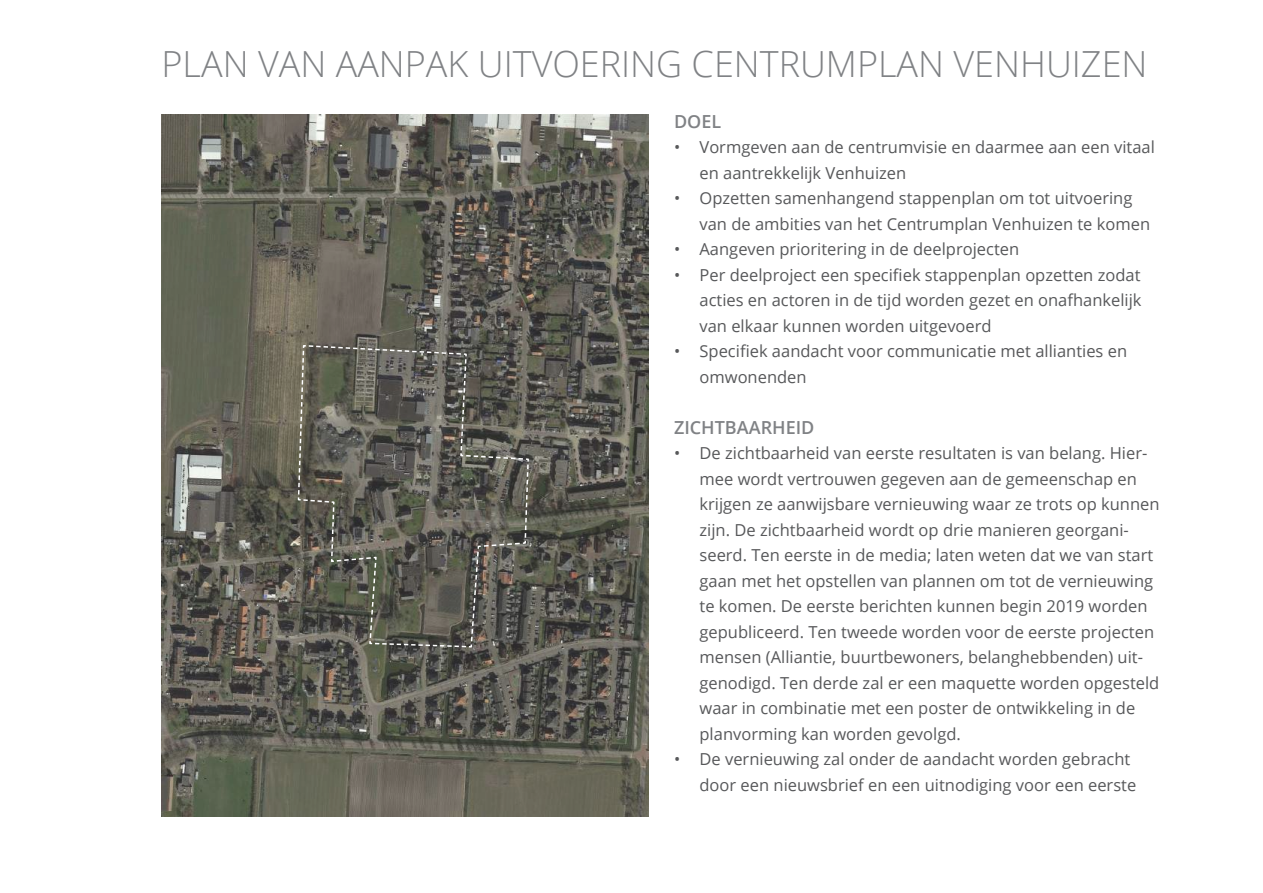
<style>
.page{position:relative;width:1263px;height:893px;background:#fff}
.page>*{position:absolute;margin:0;border:0;box-sizing:border-box;transform-origin:0 0}
.t1{font:300 36px "Open Sans";color:#808285}
.t2{font:600 18px "Open Sans";color:#808285}
.t3{font:16.5px/25.5px "Open Sans";color:#57585a}
</style>
<div class="page">
<img style="left:162px;top:115px;width:486px;height:701px">
<svg style="left:297px;top:344px;width:233px;height:304px;background:#5f5d55"></svg>
<h1 class="t1" style="left:162px;top:39px;width:987px">PLAN VAN AANPAK UITVOERING CENTRUMPLAN VENHUIZEN</h1>
<p class="t2" style="left:674px;top:109px;width:49px">DOEL</p>
<p class="t3" style="left:699px;top:134px;width:457px;text-indent:-26px">• Vormgeven aan de centrumvisie en daarmee aan een vitaal en aantrekkelijk Venhuizen</p>
<p class="t3" style="left:699px;top:185px;width:452px;text-indent:-26px">• Opzetten samenhangend stappenplan om tot uitvoering van de ambities van het Centrumplan Venhuizen te komen</p>
<p class="t3" style="left:674px;top:236px;width:347px">• Aangeven prioritering in de deelprojecten</p>
<p class="t3" style="left:699px;top:261px;width:443px;text-align:justify;text-indent:-26px">• Per deelproject een specifiek stappenplan opzetten zodat acties en actoren in de tijd worden gezet en onafhankelijk van elkaar kunnen worden uitgevoerd</p>
<p class="t3" style="left:699px;top:338px;width:429px;text-indent:-26px">• Specifiek aandacht voor communicatie met allianties en omwonenden</p>
<p class="t2" style="left:674px;top:415px;width:142px">ZICHTBAARHEID</p>
<p class="t3" style="left:699px;top:440px;width:462px;text-indent:-26px">• De zichtbaarheid van eerste resultaten is van belang. Hier&shy;mee wordt vertrouwen gegeven aan de gemeenschap en krijgen ze aanwijsbare vernieuwing waar ze trots op kunnen zijn. De zichtbaarheid wordt op drie manieren georgani&shy;seerd. Ten eerste in de media; laten weten dat we van start gaan met het opstellen van plannen om tot de vernieuwing te komen. De eerste berichten kunnen begin 2019 worden gepubliceerd. Ten tweede worden voor de eerste projecten mensen (Alliantie, buurtbewoners, belanghebbenden) uit&shy;genodigd. Ten derde zal er een maquette worden opgesteld waar in combinatie met een poster de ontwikkeling in de planvorming kan worden gevolgd.</p>
<p class="t3" style="left:699px;top:746px;width:438px;text-indent:-26px">• De vernieuwing zal onder de aandacht worden gebracht door een nieuwsbrief en een uitnodiging voor een eerste</p>
</div>
